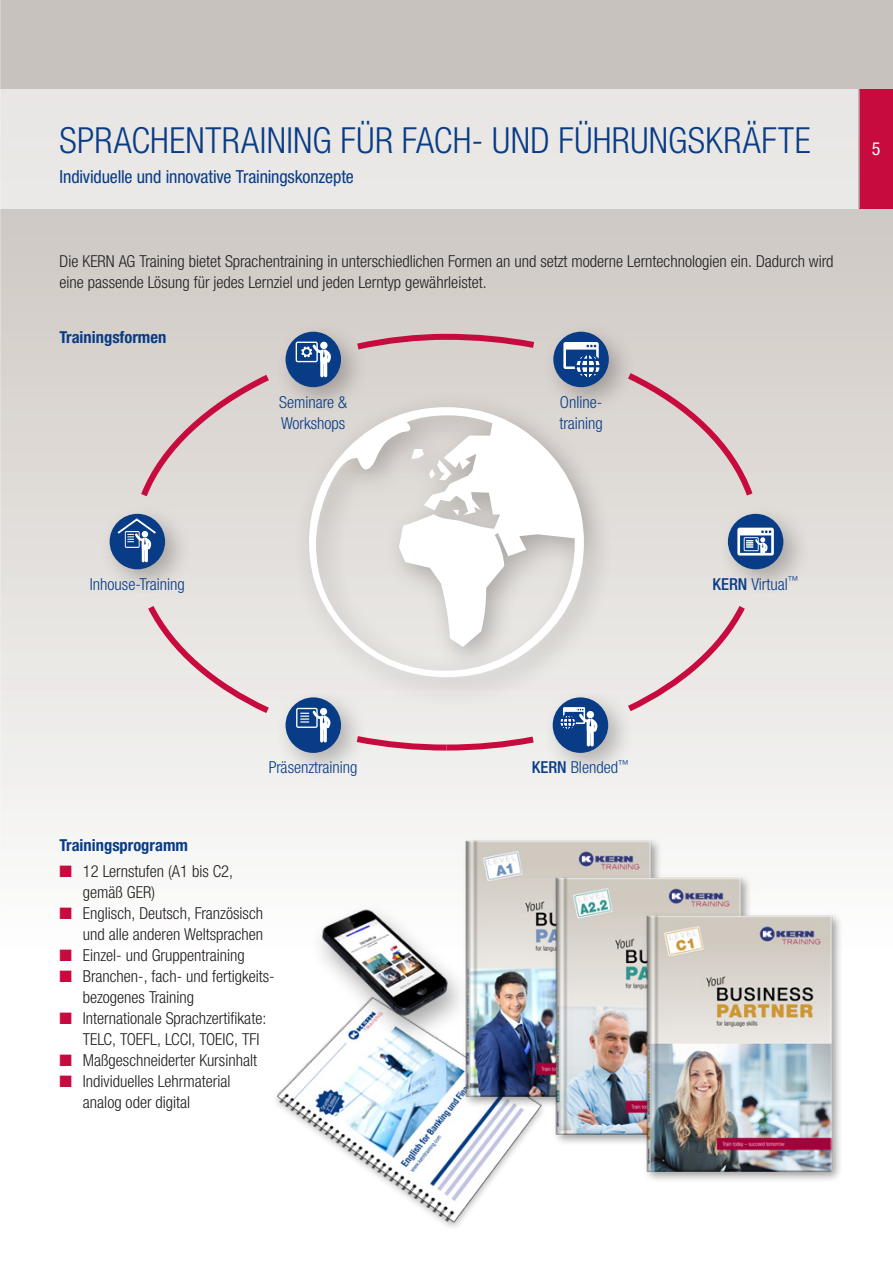
<style>
.page{position:relative;width:893px;height:1263px;background:#fff}
.page>*{position:absolute;margin:0;border:0;box-sizing:border-box;transform-origin:0 0}
.t1{font:300 condensed 36px "Helvetica Neue LTW1 G";letter-spacing:.01em;color:#083c86}
.t2{font:condensed 18px "Helvetica Neue LTW1 G";letter-spacing:-.01em;color:#083c86}
.t3{font:condensed 18px "Helvetica Neue LTW1 G";color:#fff}
.t4{font:300 condensed 16.5px/21px "Helvetica Neue LTW1 G";color:#231f20}
.t5{font:300 condensed 16.5px/21px "Helvetica Neue LTW1 G";color:#083c86}
.t6{font:700 condensed 16.5px "Helvetica Neue LTW1 G";color:#083c86}
.s1{font-weight:500}
.s2{color:#c80b3e}
</style>
<div class="page">
<div style="left:0;top:0;width:893px;height:1263px;background:linear-gradient(to bottom,#c6c0ba,#fff)"></div>
<img style="left:0;top:0;width:1px;height:1263px">
<div style="left:0;top:89px;width:893px;height:119px;background:#e9e7e5"></div>
<div style="left:859px;top:89px;width:34px;height:119px;background:#c80b3e"></div>
<hr style="left:858px;top:89px;width:2px;height:119px;background:#b6afa7">
<div style="left:136px;top:369px;width:140px;height:134px;background:#ddd8d3"></div>
<div style="left:275px;top:321px;width:94px;height:94px;background:#231f20;opacity:.3"></div>
<div style="left:286px;top:332px;width:55px;height:55px;background:#083c86;border-radius:50%"></div>
<svg style="left:296px;top:342px;width:35px;height:35px"></svg>
<div style="left:542px;top:321px;width:94px;height:94px;background:#231f20;opacity:.3"></div>
<div style="left:553px;top:332px;width:56px;height:55px;background:#083c86;border-radius:50%"></div>
<svg style="left:563px;top:313px;width:39px;height:77px"></svg>
<div style="left:542px;top:686px;width:94px;height:94px;background:#231f20;opacity:.3"></div>
<div style="left:553px;top:697px;width:55px;height:56px;background:#083c86;border-radius:50%"></div>
<svg style="left:559px;top:707px;width:41px;height:39px"></svg>
<div style="left:587px;top:711px;width:7px;height:7px;background:#fff;border-radius:50%"></div>
<div style="left:275px;top:686px;width:94px;height:94px;background:#231f20;opacity:.3"></div>
<div style="left:286px;top:697px;width:55px;height:56px;background:#083c86;border-radius:50%"></div>
<svg style="left:296px;top:708px;width:35px;height:34px"></svg>
<div style="left:717px;top:503px;width:94px;height:94px;background:#231f20;opacity:.3"></div>
<div style="left:728px;top:514px;width:55px;height:55px;background:#083c86;border-radius:50%"></div>
<svg style="left:737px;top:528px;width:37px;height:27px"></svg>
<div style="left:99px;top:503px;width:94px;height:94px;background:#231f20;opacity:.3"></div>
<div style="left:110px;top:514px;width:55px;height:55px;background:#083c86;border-radius:50%"></div>
<svg style="left:116px;top:517px;width:42px;height:45px"></svg>
<div style="left:292px;top:390px;width:322px;height:317px;background:#231f20;opacity:.3"></div>
<svg style="left:309px;top:407px;width:275px;height:270px"></svg>
<svg style="left:351px;top:331px;width:190px;height:23px;background:#d2a1a9"></svg>
<svg style="left:143px;top:599px;width:132px;height:119px;background:#e7dada"></svg>
<svg style="left:350px;top:732px;width:190px;height:21px;background:#e3b1bc"></svg>
<svg style="left:621px;top:599px;width:129px;height:117px;background:#e7dada"></svg>
<svg style="left:621px;top:368px;width:136px;height:134px;background:#dbcbca"></svg>
<img style="left:268px;top:981px;width:312px;height:253px">
<img style="left:283px;top:887px;width:150px;height:162px">
<img style="left:433px;top:812px;width:250px;height:312px">
<img style="left:524px;top:850px;width:250px;height:312px">
<img style="left:614px;top:887px;width:250px;height:312px">
<h1 class="t1" style="left:60px;top:120px;width:753px">SPRACHENTRAINING FÜR FACH- UND FÜHRUNGSKRÄFTE</h1>
<p class="t2" style="left:60px;top:166px;width:296px">Individuelle und innovative Trainingskonzepte</p>
<p class="t4" style="left:60px;top:251px;width:775px">Die KERN AG Training bietet Sprachentraining in unterschiedlichen Formen an und setzt moderne Lerntechnologien ein. Dadurch wird eine passende Lösung für jedes Lernziel und jeden Lerntyp gewährleistet.</p>
<p class="t6" style="left:60px;top:328px;width:108px">Trainingsformen</p>
<p class="t5" style="left:279px;top:392px;width:69px">Seminare &amp;<br>Workshops</p>
<p class="t5" style="left:559px;top:392px;width:45px">Online&shy;training</p>
<p class="t3" style="left:872px;top:138px;width:10px">5</p>
<p class="t5" style="left:90px;top:573px;width:96px">Inhouse-Training</p>
<p class="t5" style="left:712px;top:573px;width:88px"><span class="s1">KERN</span> Virtual<sup>™</sup></p>
<p class="t5" style="left:269px;top:757px;width:90px">Präsenztraining</p>
<p class="t6" style="left:60px;top:836px;width:130px">Trainingsprogramm</p>
<p class="t4" style="left:83px;top:860px;width:152px;text-indent:-23px"><span class="s2">■</span> 12 Lernstufen (A1 bis C2, gemäß GER)</p>
<p class="t4" style="left:60px;top:902px;width:205px;text-align:right"><span class="s2">■</span> Englisch, Deutsch, Französisch und alle anderen Weltsprachen</p>
<p class="t4" style="left:60px;top:944px;width:187px"><span class="s2">■</span> Einzel- und Gruppentraining</p>
<p class="t4" style="left:83px;top:965px;width:193px;text-indent:-23px"><span class="s2">■</span> Branchen-, fach- und fertigkeits&shy;bezogenes Training</p>
<p class="t4" style="left:83px;top:1007px;width:185px;text-indent:-23px"><span class="s2">■</span> Internationale Sprachzertifikate:<br>TELC, TOEFL, LCCI, TOEIC, TFI</p>
<p class="t4" style="left:60px;top:1049px;width:199px"><span class="s2">■</span> Maßgeschneiderter Kursinhalt</p>
<p class="t4" style="left:83px;top:1070px;width:149px;text-indent:-23px"><span class="s2">■</span> Individuelles Lehrmaterial analog oder digital</p>
<p class="t5" style="left:532px;top:757px;width:98px"><span class="s1">KERN</span> Blended<sup>™</sup></p>
</div>
